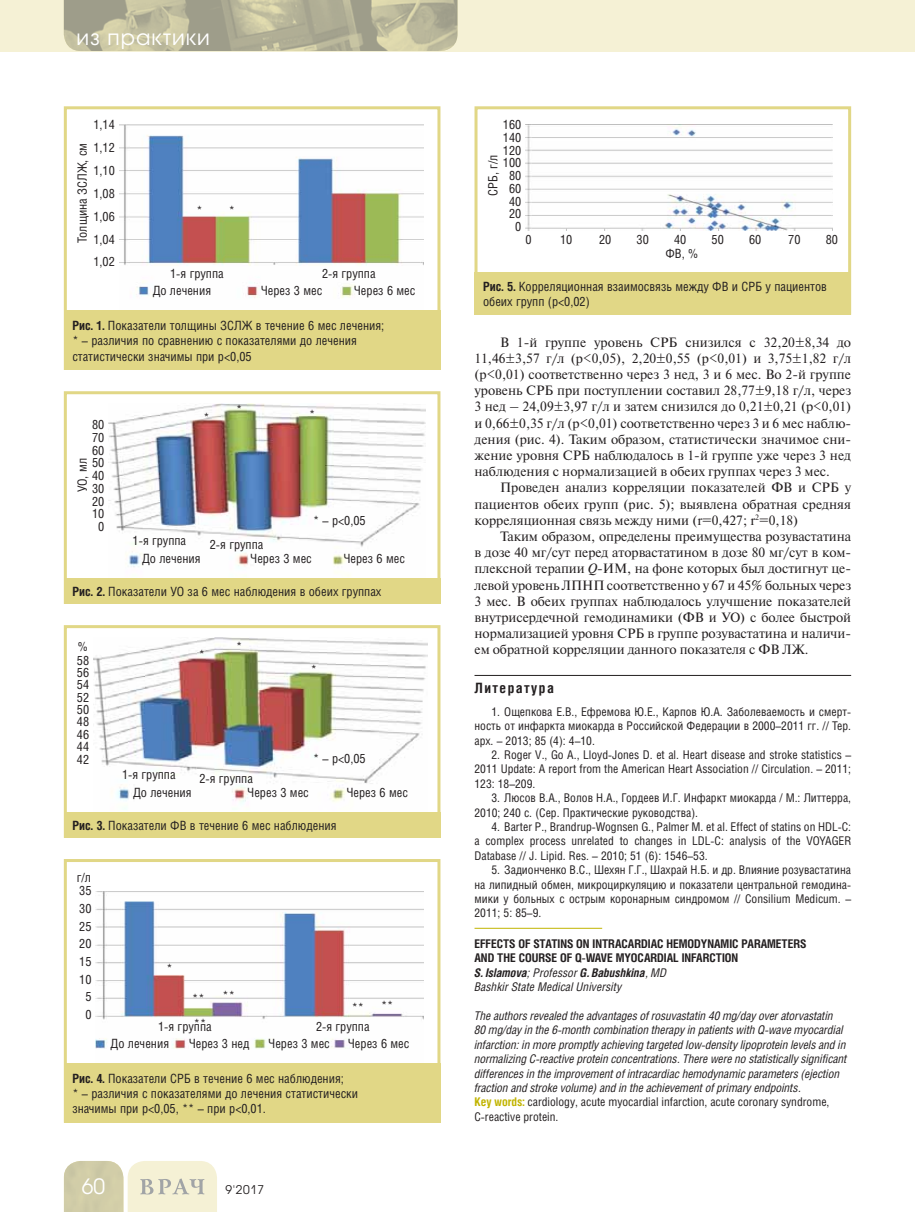
<style>
.page{position:relative;width:915px;height:1212px;background:#fff}
.page>*{position:absolute;margin:0;border:0;box-sizing:border-box;transform-origin:0 0}
.t1{font:21px "Avant Garde Gothic C";letter-spacing:.05em;color:#fff}
.t2{font:700 14.25px "Helios Cond";letter-spacing:.1em;color:#231f20}
.t3{font:13.5px/16.2px "Newton C";color:#231f20;text-align:justify}
.t4{font:12.75px/12.8px "Helios Cond";color:#231f20}
.t5{font:12px/14.4px "Helios Cond";color:#231f20;text-align:justify}
.t6{font:italic 12px/14.4px "Helios Cond";letter-spacing:-.01em;color:#231f20}
.t7{font:700 12px/14.4px "Helios Cond";color:#231f20}
.t8{font:12px "Avant Garde Gothic C";color:#231f20}
.s1{font-weight:700}
.s2{font-style:italic}
.s3{font-weight:400;font-style:italic}
.s4{font-weight:700;font-style:normal;color:#c1b400}
.s5{font-style:normal}
</style>
<div class="page">
<div style="left:0;top:0;width:914px;height:51px;background:#f5f1d5"></div>
<svg style="left:64px;top:1161px;width:153px;height:51px"></svg>
<img style="left:64px;top:0;width:393px;height:51px">
<hr style="left:474px;top:675px;width:376px;height:1px;background:#231f20">
<img style="left:119px;top:125px;width:304px;height:173px">
<div style="left:64px;top:106px;width:376px;height:264px;border:3px solid #e1d786"></div>
<div style="left:64px;top:310px;width:376px;height:60px;background:#e1d786"></div>
<img style="left:108px;top:404px;width:317px;height:173px">
<div style="left:64px;top:391px;width:376px;height:213px;border:3px solid #e1d786"></div>
<div style="left:64px;top:578px;width:376px;height:26px;background:#e1d786"></div>
<img style="left:94px;top:638px;width:333px;height:171px">
<div style="left:64px;top:625px;width:376px;height:213px;border:3px solid #e1d786"></div>
<div style="left:64px;top:812px;width:376px;height:26px;background:#e1d786"></div>
<img style="left:96px;top:891px;width:327px;height:158px">
<div style="left:64px;top:859px;width:376px;height:264px;border:3px solid #e1d786"></div>
<div style="left:64px;top:1063px;width:376px;height:60px;background:#e1d786"></div>
<img style="left:525px;top:125px;width:307px;height:105px">
<div style="left:474px;top:106px;width:376px;height:209px;border:3px solid #e1d786"></div>
<div style="left:474px;top:272px;width:376px;height:43px;background:#e1d786"></div>
<hr style="left:474px;top:928px;width:128px;height:1px;background:#c1b400">
<h1 class="t1" style="left:77px;top:27px;width:135px">из практики</h1>
<p class="t4" style="left:93px;top:115px;width:23px;line-height:22.8px;text-align:justify">1,14<br>1,12<br>1,10<br>1,08<br>1,06<br>1,04<br>1,02</p>
<p class="t4" style="left:77px;top:243px;width:102px;rotate:-90deg">Толщина ЗСЛЖ, см</p>
<p class="t4" style="left:196px;top:206px;width:40px">* *</p>
<p class="t4" style="left:170px;top:268px;width:55px">1-я группа</p>
<p class="t4" style="left:322px;top:268px;width:55px">2-я группа</p>
<p class="t4" style="left:153px;top:285px;width:60px">До лечения</p>
<p class="t4" style="left:261px;top:285px;width:63px">Через 3 мес</p>
<p class="t4" style="left:354px;top:285px;width:63px">Через 6 мес</p>
<p class="t4" style="left:72px;top:319px;width:313px;line-height:15.3px"><span class="s1">Рис. 1.</span> Показатели толщины ЗСЛЖ в течение 6 мес лечения; * – различия по сравнению с показателями до лечения статистически значимы при р&lt;0,05</p>
<p class="t4" style="left:92px;top:419px;width:14px;text-align:center">80<br>70<br>60<br>50<br>40<br>30<br>20<br>10<br>0</p>
<p class="t4" style="left:77px;top:492px;width:36px;rotate:-90deg">УО, мл</p>
<p class="t4" style="left:203px;top:412px;width:8px">*</p>
<p class="t4" style="left:236px;top:404px;width:8px">*</p>
<p class="t4" style="left:132px;top:535px;width:55px">1-я группа</p>
<p class="t4" style="left:210px;top:539px;width:55px">2-я группа</p>
<p class="t4" style="left:309px;top:410px;width:8px">*</p>
<p class="t4" style="left:313px;top:515px;width:54px">* – р&lt;0,05</p>
<p class="t4" style="left:142px;top:553px;width:60px">До лечения</p>
<p class="t4" style="left:250px;top:553px;width:63px">Через 3 мес</p>
<p class="t4" style="left:343px;top:553px;width:63px">Через 6 мес</p>
<p class="t4" style="left:72px;top:587px;width:310px"><span class="s1">Рис. 2.</span> Показатели УО за 6 мес наблюдения в обеих группах</p>
<p class="t4" style="left:77px;top:641px;width:14px;text-align:justify">% 58<br>56<br>54<br>52<br>50<br>48<br>46<br>44<br>42</p>
<p class="t4" style="left:199px;top:649px;width:8px">*</p>
<p class="t4" style="left:236px;top:641px;width:8px">*</p>
<p class="t4" style="left:122px;top:769px;width:55px">1-я группа</p>
<p class="t4" style="left:199px;top:773px;width:55px">2-я группа</p>
<p class="t4" style="left:311px;top:664px;width:8px">*</p>
<p class="t4" style="left:313px;top:753px;width:54px">* – р&lt;0,05</p>
<p class="t4" style="left:133px;top:787px;width:60px">До лечения</p>
<p class="t4" style="left:247px;top:787px;width:63px">Через 3 мес</p>
<p class="t4" style="left:346px;top:787px;width:63px">Через 6 мес</p>
<p class="t4" style="left:72px;top:820px;width:266px"><span class="s1">Рис. 3.</span> Показатели ФВ в течение 6 мес наблюдения</p>
<p class="t4" style="left:77px;top:872px;width:16px;line-height:13.5px">г/л<br>35</p>
<p class="t4" style="left:79px;top:901px;width:14px;line-height:17.5px;text-align:center">30<br>25<br>20<br>15<br>10<br>5<br>0</p>
<p class="t4" style="left:166px;top:964px;width:8px">*</p>
<p class="t4" style="left:192px;top:993px;width:14px">**</p>
<p class="t4" style="left:222px;top:990px;width:14px">**</p>
<p class="t4" style="left:351px;top:1002px;width:14px">**</p>
<p class="t4" style="left:381px;top:1000px;width:14px">**</p>
<p class="t4" style="left:194px;top:1018px;width:14px">**</p>
<p class="t4" style="left:158px;top:1021px;width:55px">1-я группа</p>
<p class="t4" style="left:316px;top:1021px;width:55px">2-я группа</p>
<p class="t4" style="left:111px;top:1038px;width:60px">До лечения</p>
<p class="t4" style="left:189px;top:1038px;width:62px">Через 3 нед</p>
<p class="t4" style="left:268px;top:1038px;width:63px">Через 3 мес</p>
<p class="t4" style="left:348px;top:1038px;width:63px">Через 6 мес</p>
<p class="t4" style="left:72px;top:1072px;width:287px;line-height:15.3px"><span class="s1">Рис. 4.</span> Показатели СРБ в течение 6 мес наблюдения;<br>* – различия с показателями до лечения статистически значимы при р&lt;0,05, ** – при р&lt;0,01.</p>
<h1 class="t1" style="left:82px;top:1177px;width:25px">60</h1>
<p class="t8" style="left:225px;top:1184px;width:40px">9'2017</p>
<p class="t4" style="left:503px;top:120px;width:20px;text-align:right">160<br>140<br>120<br>100<br>80<br>60<br>40<br>20<br>0</p>
<p class="t4" style="left:487px;top:196px;width:43px;rotate:-90deg">СРБ, г/л</p>
<p class="t4" style="left:525px;top:234px;width:8px">0</p>
<p class="t4" style="left:559px;top:234px;width:14px">10</p>
<p class="t4" style="left:598px;top:234px;width:14px">20</p>
<p class="t4" style="left:636px;top:234px;width:14px">30</p>
<p class="t4" style="left:673px;top:234px;width:14px">40</p>
<p class="t4" style="left:711px;top:234px;width:14px">50</p>
<p class="t4" style="left:748px;top:234px;width:14px">60</p>
<p class="t4" style="left:787px;top:234px;width:14px">70</p>
<p class="t4" style="left:825px;top:234px;width:14px">80</p>
<p class="t4" style="left:665px;top:248px;width:34px">ФВ, %</p>
<p class="t4" style="left:483px;top:280px;width:345px;line-height:15.3px"><span class="s1">Рис. 5.</span> Корреляционная взаимосвязь между ФВ и СРБ у пациентов обеих групп (р&lt;0,02)</p>
<p class="t3" style="left:474px;top:335px;width:378px;text-indent:26px">В 1-й группе уровень СРБ снизился с 32,20±8,34 до 11,46±3,57 г/л (р&lt;0,05), 2,20±0,55 (р&lt;0,01) и 3,75±1,82 г/л (р&lt;0,01) соответственно через 3 нед, 3 и 6 мес. Во 2-й группе уровень СРБ при поступлении составил 28,77±9,18 г/л, через 3 нед – 24,09±3,97 г/л и затем снизился до 0,21±0,21 (р&lt;0,01) и 0,66±0,35 г/л (р&lt;0,01) соответственно через 3 и 6 мес наблю&shy;дения (рис. 4). Таким образом, статистически значимое сни&shy;жение уровня СРБ наблюдалось в 1-й группе уже через 3 нед наблюдения с нормализацией в обеих группах через 3 мес.</p>
<p class="t3" style="left:474px;top:481px;width:378px;text-indent:26px">Проведен анализ корреляции показателей ФВ и СРБ у пациентов обеих групп (рис. 5); выявлена обратная средняя корреляционная связь между ними (r=0,427; r<sup>2</sup>=0,18)</p>
<p class="t3" style="left:474px;top:530px;width:378px;text-indent:26px">Таким образом, определены преимущества розувастатина в дозе 40 мг/сут перед аторвастатином в дозе 80 мг/сут в ком&shy;плексной терапии <span class="s2">Q</span>-ИМ, на фоне которых был достигнут це&shy;левой уровень ЛПНП соответственно у 67 и 45% больных через 3 мес. В обеих группах наблюдалось улучшение показателей внутрисердечной гемодинамики (ФВ и УО) с более быстрой нормализацией уровня СРБ в группе розувастатина и наличи&shy;ем обратной корреляции данного показателя с ФВ ЛЖ.</p>
<p class="t2" style="left:474px;top:682px;width:81px">Литература</p>
<p class="t5" style="left:474px;top:705px;width:378px;text-indent:17px">1. Ощепкова Е.В., Ефремова Ю.Е., Карпов Ю.А. Заболеваемость и смерт&shy;ность от инфаркта миокарда в Российской Федерации в 2000–2011 гг. // Тер. арх. – 2013; 85 (4): 4–10.</p>
<p class="t5" style="left:474px;top:749px;width:378px;text-indent:17px">2. Roger V., Go A., Lloyd-Jones D. et al. Heart disease and stroke statistics – 2011 Update: A report from the American Heart Association // Circulation. – 2011; 123: 18–209.</p>
<p class="t5" style="left:474px;top:792px;width:378px;text-indent:17px">3. Люсов В.А., Волов Н.А., Гордеев И.Г. Инфаркт миокарда / М.: Литтерра,<br>2010; 240 с. (Сер. Практические руководства).</p>
<p class="t5" style="left:474px;top:821px;width:378px;text-indent:17px">4. Barter P., Brandrup-Wognsen G., Palmer M. et al. Effect of statins on HDL-C: a complex process unrelated to changes in LDL-C: analysis of the VOYAGER Database // J. Lipid. Res. – 2010; 51 (6): 1546–53.</p>
<p class="t5" style="left:474px;top:864px;width:378px;text-indent:17px">5. Задионченко В.С., Шехян Г.Г., Шахрай Н.Б. и др. Влияние розувастатина на липидный обмен, микроциркуляцию и показатели центральной гемодина&shy;мики у больных с острым коронарным синдромом // Consilium Medicum. – 2011; 5: 85–9.</p>
<p class="t7" style="left:474px;top:938px;width:333px">EFFECTS OF STATINS ON INTRACARDIAC HEMODYNAMIC PARAMETERS AND THE COURSE OF Q-WAVE MYOCARDIAL INFARCTION<br><span class="s2">S. Islamova</span><span class="s3">; Professor</span> <span class="s2">G. Babushkina</span><span class="s3">, MD<br>Bashkir State Medical University</span></p>
<p class="t6" style="left:474px;top:1010px;width:374px">The authors revealed the advantages of rosuvastatin 40 mg/day over atorvastatin 80 mg/day in the 6-month combination therapy in patients with Q-wave myocardial infarction: in more promptly achieving targeted low-density lipoprotein levels and in normalizing C-reactive protein concentrations. There were no statistically significant differences in the improvement of intracardiac hemodynamic parameters (ejection fraction and stroke volume) and in the achievement of primary endpoints.<br><span class="s4">Key words:</span> <span class="s5">cardiology, acute myocardial infarction, acute coronary syndrome, C-reactive protein.</span></p>
</div>
